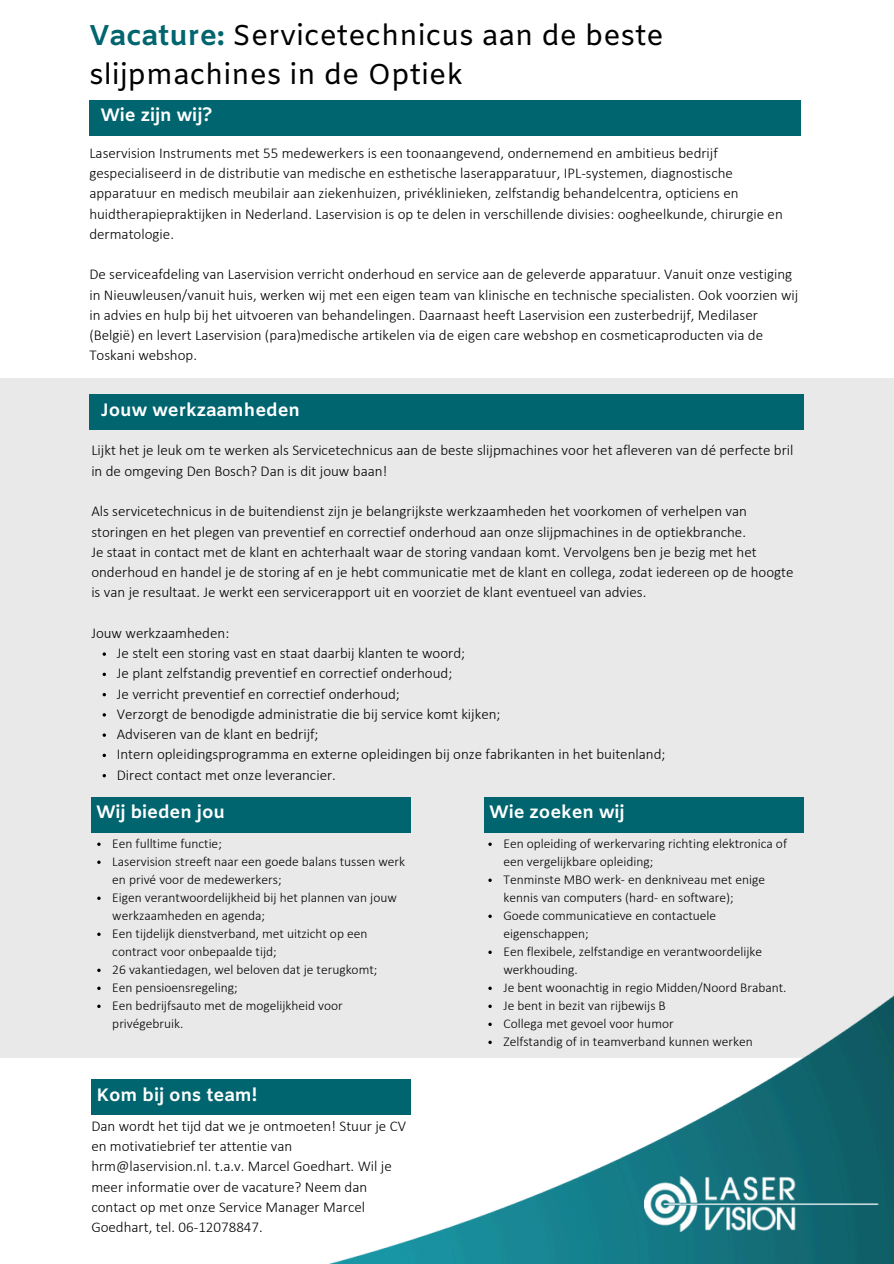
<style>
.page{position:relative;width:894px;height:1264px;background:#fff}
.page>*{position:absolute;margin:0;border:0;box-sizing:border-box;transform-origin:0 0}
.t1{font:28.65px/39.3px "Amiko";color:#000}
.t2{font:700 18px "Amiko";color:#fff}
.t3{font:300 15px/20.2px "Calibri";color:#000}
.t4{font:300 13.5px/18px "Calibri";color:#000}
.s1{font-weight:700;color:#00656f}
</style>
<div class="page">
<div style="left:89px;top:100px;width:711px;height:36px;background:#00656f"></div>
<div style="left:0;top:378px;width:893px;height:680px;background:#e9e9e9"></div>
<img style="left:91px;top:987px;width:802px;height:276px">
<div style="left:89px;top:394px;width:715px;height:36px;background:#00656f"></div>
<img style="left:644px;top:1176px;width:236px;height:55px">
<div style="left:91px;top:797px;width:320px;height:35px;background:#00656f"></div>
<svg style="left:97px;top:842px;width:4px;height:4px"></svg>
<svg style="left:97px;top:860px;width:4px;height:4px"></svg>
<svg style="left:97px;top:896px;width:4px;height:4px"></svg>
<svg style="left:97px;top:932px;width:4px;height:4px"></svg>
<svg style="left:97px;top:968px;width:4px;height:4px"></svg>
<svg style="left:97px;top:986px;width:4px;height:4px"></svg>
<svg style="left:97px;top:1004px;width:4px;height:4px"></svg>
<div style="left:484px;top:797px;width:320px;height:35px;background:#00656f"></div>
<div style="left:91px;top:1079px;width:320px;height:35px;background:#00656f"></div>
<svg style="left:488px;top:1004px;width:3px;height:4px"></svg>
<svg style="left:488px;top:1022px;width:3px;height:4px"></svg>
<svg style="left:488px;top:1040px;width:3px;height:4px"></svg>
<h2 class="t1" style="left:89px;top:17px;width:575px"><span class="s1">Vacature:</span> Servicetechnicus aan de beste slijpmachines in de Optiek</h2>
<h1 class="t2" style="left:101px;top:105px;width:113px">Wie zijn wij?</h1>
<h2 class="t3" style="left:89px;top:144px;width:694px">Laservision Instruments met 55 medewerkers is een toonaangevend, ondernemend en ambitieus bedrijf gespecialiseerd in de distributie van medische en esthetische laserapparatuur, IPL-systemen, diagnostische apparatuur en medisch meubilair aan ziekenhuizen, privéklinieken, zelfstandig behandelcentra, opticiens en huidtherapiepraktijken in Nederland. Laservision is op te delen in verschillende divisies: oogheelkunde, chirurgie en dermatologie.</h2>
<p class="t3" style="left:89px;top:265px;width:710px">De serviceafdeling van Laservision verricht onderhoud en service aan de geleverde apparatuur. Vanuit onze vestiging in Nieuwleusen/vanuit huis, werken wij met een eigen team van klinische en technische specialisten. Ook voorzien wij in advies en hulp bij het uitvoeren van behandelingen. Daarnaast heeft Laservision een zusterbedrijf, Medilaser (België) en levert Laservision (para)medische artikelen via de eigen care webshop en cosmeticaproducten via de Toskani webshop.</p>
<p class="t2" style="left:101px;top:399px;width:201px">Jouw werkzaamheden</p>
<p class="t3" style="left:91px;top:441px;width:703px">Lijkt het je leuk om te werken als Servicetechnicus aan de beste slijpmachines voor het afleveren van dé perfecte bril in de omgeving Den Bosch? Dan is dit jouw baan!</p>
<p class="t3" style="left:91px;top:502px;width:657px">Als servicetechnicus in de buitendienst zijn je belangrijkste werkzaamheden het voorkomen of verhelpen van storingen en het plegen van preventief en correctief onderhoud aan onze slijpmachines in de optiekbranche.</p>
<p class="t3" style="left:91px;top:543px;width:703px">Je staat in contact met de klant en achterhaalt waar de storing vandaan komt. Vervolgens ben je bezig met het onderhoud en handel je de storing af en je hebt communicatie met de klant en collega, zodat iedereen op de hoogte is van je resultaat. Je werkt een servicerapport uit en voorziet de klant eventueel van advies.</p>
<p class="t3" style="left:91px;top:624px;width:139px">Jouw werkzaamheden:</p>
<p class="t3" style="left:117px;top:644px;width:350px">Je stelt een storing vast en staat daarbij klanten te woord;</p>
<p class="t3" style="left:117px;top:664px;width:337px">Je plant zelfstandig preventief en correctief onderhoud;</p>
<p class="t3" style="left:117px;top:684px;width:284px">Je verricht preventief en correctief onderhoud;</p>
<p class="t3" style="left:117px;top:705px;width:385px">Verzorgt de benodigde administratie die bij service komt kijken;</p>
<p class="t3" style="left:117px;top:725px;width:203px">Adviseren van de klant en bedrijf;</p>
<p class="t3" style="left:117px;top:745px;width:550px">Intern opleidingsprogramma en externe opleidingen bij onze fabrikanten in het buitenland;</p>
<p class="t3" style="left:117px;top:765px;width:220px">Direct contact met onze leverancier.</p>
<p class="t2" style="left:96px;top:801px;width:130px">Wij bieden jou</p>
<p class="t4" style="left:112px;top:835px;width:111px">Een fulltime functie;</p>
<p class="t4" style="left:112px;top:853px;width:294px">Laservision streeft naar een goede balans tussen werk en privé voor de medewerkers;</p>
<p class="t4" style="left:112px;top:889px;width:286px">Eigen verantwoordelijkheid bij het plannen van jouw werkzaamheden en agenda;</p>
<p class="t4" style="left:112px;top:925px;width:256px">Een tijdelijk dienstverband, met uitzicht op een contract voor onbepaalde tijd;</p>
<p class="t4" style="left:112px;top:961px;width:266px">26 vakantiedagen, wel beloven dat je terugkomt;</p>
<h2 class="t4" style="left:112px;top:979px;width:127px">Een pensioensregeling;</h2>
<p class="t4" style="left:112px;top:997px;width:232px">Een bedrijfsauto met de mogelijkheid voor privégebruik.</p>
<p class="t2" style="left:96px;top:1083px;width:162px">Kom bij ons team!</p>
<p class="t3" style="left:91px;top:1116px;width:316px">Dan wordt het tijd dat we je ontmoeten! Stuur je CV en motivatiebrief ter attentie van hrm@laservision.nl. t.a.v. Marcel Goedhart. Wil je meer informatie over de vacature? Neem dan contact op met onze Service Manager Marcel Goedhart, tel. 06-12078847.</p>
<p class="t2" style="left:489px;top:801px;width:137px">Wie zoeken wij</p>
<p class="t4" style="left:503px;top:835px;width:285px">Een opleiding of werkervaring richting elektronica of een vergelijkbare opleiding;</p>
<p class="t4" style="left:503px;top:871px;width:263px">Tenminste MBO werk- en denkniveau met enige kennis van computers (hard- en software);</p>
<p class="t4" style="left:503px;top:907px;width:214px">Goede communicatieve en contactuele eigenschappen;</p>
<p class="t4" style="left:503px;top:943px;width:260px">Een flexibele, zelfstandige en verantwoordelijke werkhouding.</p>
<p class="t4" style="left:503px;top:979px;width:284px">Je bent woonachtig in regio Midden/Noord Brabant.</p>
<h2 class="t4" style="left:503px;top:997px;width:164px">Je bent in bezit van rijbewijs B</h2>
<p class="t4" style="left:503px;top:1015px;width:172px">Collega met gevoel voor humor</p>
<p class="t4" style="left:503px;top:1033px;width:251px">Zelfstandig of in teamverband kunnen werken</p>
</div>
